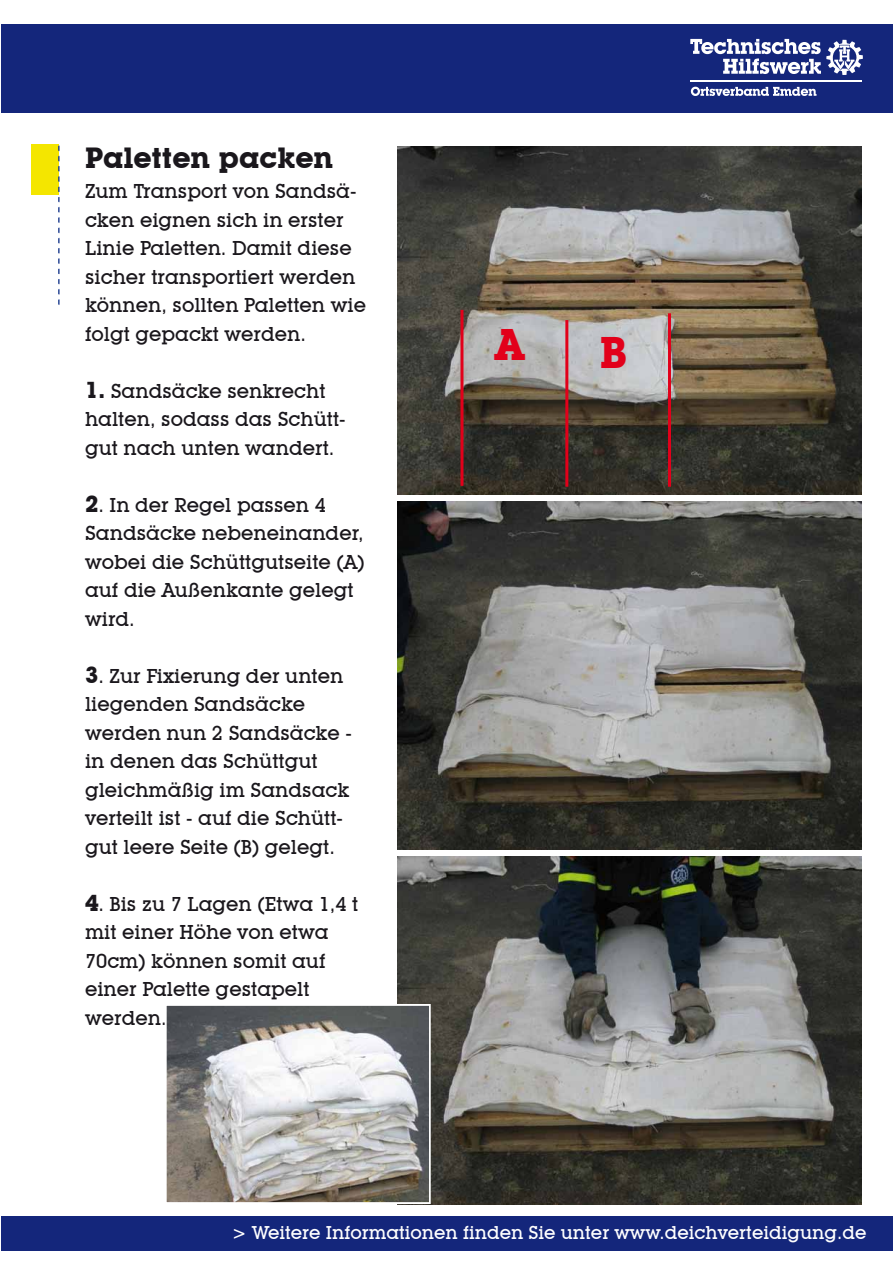
<style>
.page{position:relative;width:893px;height:1263px;background:#fff}
.page>*{position:absolute;margin:0;border:0;box-sizing:border-box;transform-origin:0 0}
.t1{font:700 43.2px "Lubalin Graph IT Cby BT";color:#e2001a}
.t2{font:700 28.5px "Lubalin Graph IT Cby BT";color:#1a171c}
.t3{font:500 19.5px/28.5px "Lubalin Graph IT Cby BT";color:#1a171c}
.t4{font:500 18px "Lubalin Graph IT Cby BT";color:#fff}
.s1{font-weight:700;font-size:22.5px}
</style>
<div class="page">
<div style="left:1px;top:24px;width:892px;height:89px;background:#14267b"></div>
<svg style="left:690px;top:39px;width:173px;height:36px"></svg>
<hr style="left:690px;top:81px;width:171px;height:1px;background:#fff">
<svg style="left:691px;top:87px;width:125px;height:9px"></svg>
<div style="left:1px;top:1216px;width:892px;height:34px;background:#14267b"></div>
<div style="left:31px;top:145px;width:28px;height:50px;background:#f4e600"></div>
<svg style="left:58px;top:145px;width:2px;height:160px"></svg>
<img style="left:397px;top:147px;width:464px;height:348px">
<img style="left:397px;top:502px;width:464px;height:348px">
<img style="left:398px;top:857px;width:463px;height:347px">
<hr style="left:460px;top:310px;width:3px;height:176px;background:#e2001a">
<hr style="left:565px;top:320px;width:3px;height:167px;background:#e2001a">
<hr style="left:668px;top:313px;width:3px;height:174px;background:#e2001a">
<img style="left:169px;top:1008px;width:258px;height:192px">
<div style="left:165px;top:1004px;width:266px;height:200px;border:2px solid #fff"></div>
<h2 class="t2" style="left:85px;top:141px;width:250px">Paletten packen</h2>
<p class="t3" style="left:85px;top:177px;width:282px">Zum Transport von Sandsä&shy;cken eignen sich in erster<br>Linie Paletten. Damit diese sicher transportiert werden können, sollten Paletten wie folgt gepackt werden.</p>
<p class="t3" style="left:85px;top:376px;width:262px"><span class="s1">1.</span> Sandsäcke senkrecht halten, sodass das Schütt&shy;gut nach unten wandert.</p>
<p class="t3" style="left:85px;top:490px;width:281px"><span class="s1">2</span>. In der Regel passen 4<br>Sandsäcke nebeneinander, wobei die Schüttgutseite (A) auf die Außenkante gelegt wird.</p>
<p class="t3" style="left:85px;top:661px;width:268px"><span class="s1">3</span>. Zur Fixierung der unten liegenden Sandsäcke werden nun 2 Sandsäcke - in denen das Schüttgut gleichmäßig im Sandsack verteilt ist - auf die Schütt&shy;gut leere Seite (B) gelegt.</p>
<p class="t3" style="left:85px;top:889px;width:275px"><span class="s1">4</span>. Bis zu 7 Lagen (Etwa 1,4 t mit einer Höhe von etwa<br>70cm) können somit auf einer Palette gestapelt werden.</p>
<h1 class="t1" style="left:495px;top:319px;width:32px">A</h1>
<h1 class="t1" style="left:600px;top:326px;width:29px">B</h1>
<p class="t4" style="left:232px;top:1222px;width:636px">&gt; Weitere Informationen finden Sie unter www.deichverteidigung.de</p>
</div>
